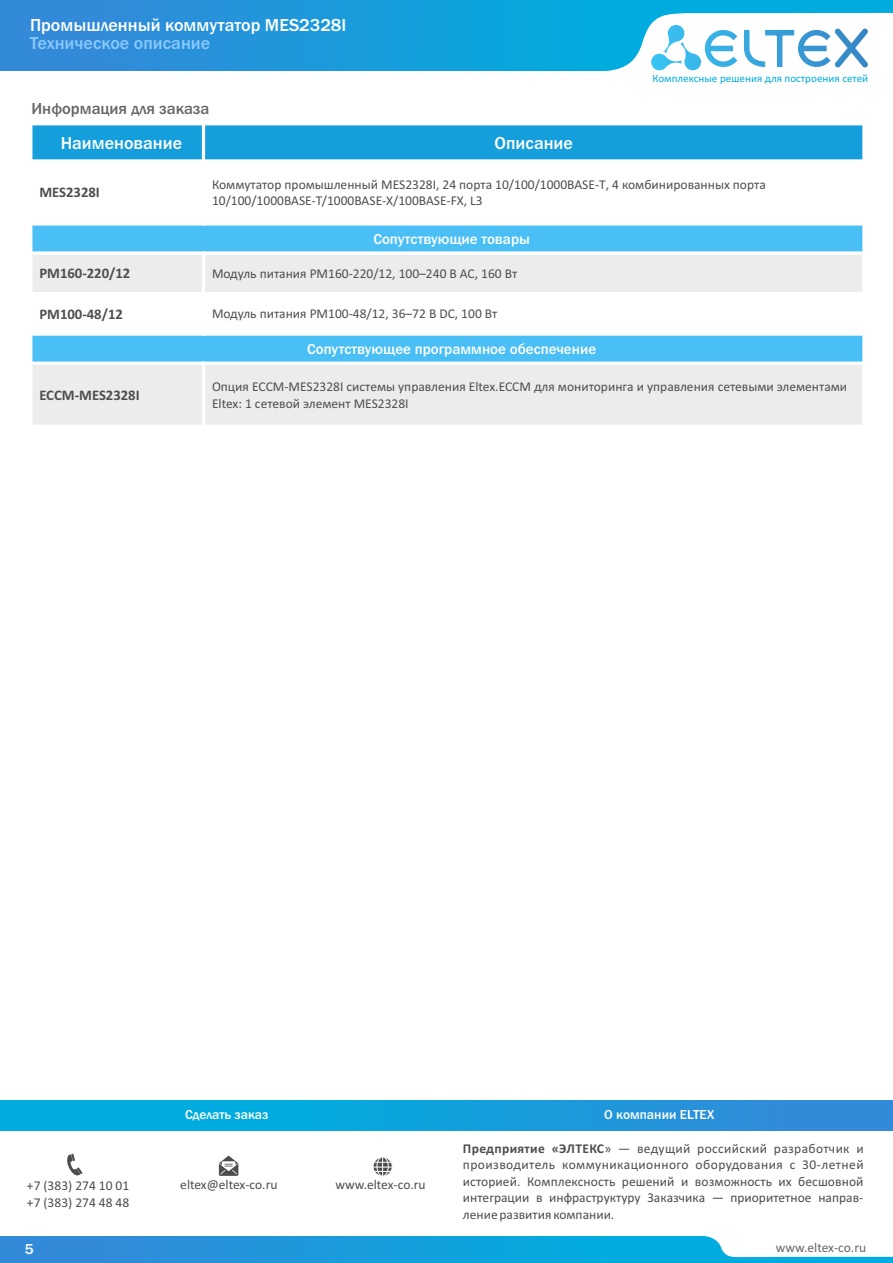
<style>
.page{position:relative;width:893px;height:1263px;background:#fff}
.page>*{position:absolute;margin:0;border:0;box-sizing:border-box;transform-origin:0 0}
.t1{font:500 18px "Franklin Gothic";color:#fff}
.t2{font:500 18px "Franklin Gothic";color:#8ac9fc}
.t3{font:500 16.5px "Franklin Gothic";color:#666}
.t4{font:500 15px "Franklin Gothic";color:#fff}
.t5{font:700 14.7px "Calibri";color:#4e4e4d}
.t6{font:13.5px/16.5px "Calibri";color:#4e4e4d}
.t7{font:13.5px/16.5px "Calibri";color:#4d4d4d}
.t8{font:500 13.5px "Franklin Gothic";color:#fff}
.t9{font:13.5px "Calibri";color:#666}
.t10{font:11.1px "Calibri";color:#00acdf}
.s1{font-weight:700}
</style>
<div class="page">
<div style="left:0;top:1236px;width:893px;height:27px;background:linear-gradient(to right,#3489d9,#00b4e0)"></div>
<div style="left:31px;top:124px;width:172px;height:37px;background:#159edc"></div>
<div style="left:203px;top:124px;width:661px;height:37px;background:#159edc"></div>
<div style="left:31px;top:224px;width:833px;height:29px;background:#49bff5"></div>
<div style="left:31px;top:253px;width:172px;height:41px;background:#ececec"></div>
<div style="left:203px;top:253px;width:661px;height:41px;background:#ececec"></div>
<div style="left:31px;top:334px;width:833px;height:29px;background:#49bff5"></div>
<div style="left:31px;top:363px;width:172px;height:63px;background:#ececec"></div>
<div style="left:203px;top:363px;width:661px;height:63px;background:#ececec"></div>
<hr style="left:29px;top:122px;width:3px;height:306px;background:#fff">
<hr style="left:202px;top:122px;width:3px;height:41px;background:#fff">
<hr style="left:202px;top:362px;width:3px;height:66px;background:#fff">
<hr style="left:202px;top:251px;width:3px;height:85px;background:#fff">
<hr style="left:862px;top:122px;width:3px;height:306px;background:#fff">
<hr style="left:29px;top:425px;width:836px;height:3px;background:#fff">
<hr style="left:29px;top:362px;width:836px;height:3px;background:#fff">
<svg style="left:32px;top:334px;width:831px;height:2px;background:#e3f5fd"></svg>
<hr style="left:29px;top:292px;width:836px;height:3px;background:#fff">
<svg style="left:32px;top:251px;width:831px;height:4px;fill:#fff"></svg>
<svg style="left:32px;top:224px;width:831px;height:2px;background:#d5f0fc"></svg>
<svg style="left:32px;top:159px;width:831px;height:2px;background:#d6eef8"></svg>
<hr style="left:29px;top:122px;width:836px;height:3px;background:#fff">
<svg style="left:703px;top:1236px;width:190px;height:21px"></svg>
<div style="left:0;top:1100px;width:893px;height:30px;background:linear-gradient(to right,#00b4e0,#3489d9)"></div>
<svg style="left:219px;top:1155px;width:19px;height:21px"></svg>
<div style="left:373px;top:1156px;width:20px;height:21px;background:#fafafa;border:1px solid #fff;border-radius:50%"></div>
<div style="left:376px;top:1156px;width:13px;height:20px;background:#fefefe;border:1px solid #fff;border-radius:50%"></div>
<svg style="left:373px;top:1157px;width:19px;height:19px"></svg>
<svg style="left:67px;top:1154px;width:16px;height:22px"></svg>
<div style="left:0;top:0;width:893px;height:71px;background:linear-gradient(to right,#3489d9,#00b4e0)"></div>
<svg style="left:589px;top:13px;width:304px;height:58px"></svg>
<h1 class="t1" style="left:30px;top:19px;width:318px">Промышленный коммутатор MES2328I</h1>
<h1 class="t2" style="left:30px;top:36px;width:182px">Техническое описание</h1>
<p class="t3" style="left:31px;top:103px;width:180px">Информация для заказа</p>
<p class="t10" style="left:652px;top:73px;width:217px">Комплексные решения для построения сетей</p>
<h1 class="t1" style="left:61px;top:136px;width:123px">Наименование</h1>
<h1 class="t1" style="left:494px;top:136px;width:80px">Описание</h1>
<p class="t5" style="left:39px;top:186px;width:62px">MES2328I</p>
<p class="t6" style="left:212px;top:177px;width:555px">Коммутатор промышленный MES2328I, 24 порта 10/100/1000BASE-T, 4 комбинированных порта<br>10/100/1000BASE-T/1000BASE-X/100BASE-FX, L3</p>
<p class="t4" style="left:373px;top:233px;width:158px">Сопутствующие товары</p>
<p class="t5" style="left:39px;top:267px;width:92px">PM160-220/12</p>
<p class="t6" style="left:212px;top:266px;width:307px">Модуль питания PM160-220/12, 100–240 В AC, 160 Вт</p>
<p class="t5" style="left:39px;top:308px;width:85px">PM100-48/12</p>
<p class="t6" style="left:212px;top:307px;width:287px">Модуль питания PM100-48/12, 36–72 В DC, 100 Вт</p>
<p class="t4" style="left:307px;top:343px;width:291px">Сопутствующее программное обеспечение</p>
<p class="t5" style="left:39px;top:389px;width:102px">ECCM-MES2328I</p>
<p class="t6" style="left:212px;top:379px;width:637px">Опция ECCM-MES2328I системы управления Eltex.ECCM для мониторинга и управления сетевыми элементами<br>Eltex: 1 сетевой элемент MES2328I</p>
<p class="t8" style="left:185px;top:1109px;width:85px">Сделать заказ</p>
<p class="t7" style="left:27px;top:1179px;width:104px">+7 (383) 274 10 01 +7 (383) 274 48 48</p>
<p class="t7" style="left:180px;top:1177px;width:99px">eltex@eltex-co.ru</p>
<p class="t7" style="left:335px;top:1177px;width:92px">www.eltex-co.ru</p>
<p class="t8" style="left:604px;top:1110px;width:112px">О компании ELTEX</p>
<p class="t7" style="left:463px;top:1141px;width:402px;text-align:justify"><span class="s1">Предприятие «ЭЛТЕКС</span>» — ведущий российский разработчик и производитель коммуникационного оборудования с 30-летней историей. Комплексность решений и возможность их бесшовной интеграции в инфраструктуру Заказчика — приоритетное направ&shy;ление развития компании.</p>
<p class="t4" style="left:25px;top:1243px;width:10px">5</p>
<p class="t9" style="left:776px;top:1242px;width:92px">www.eltex-co.ru</p>
</div>
